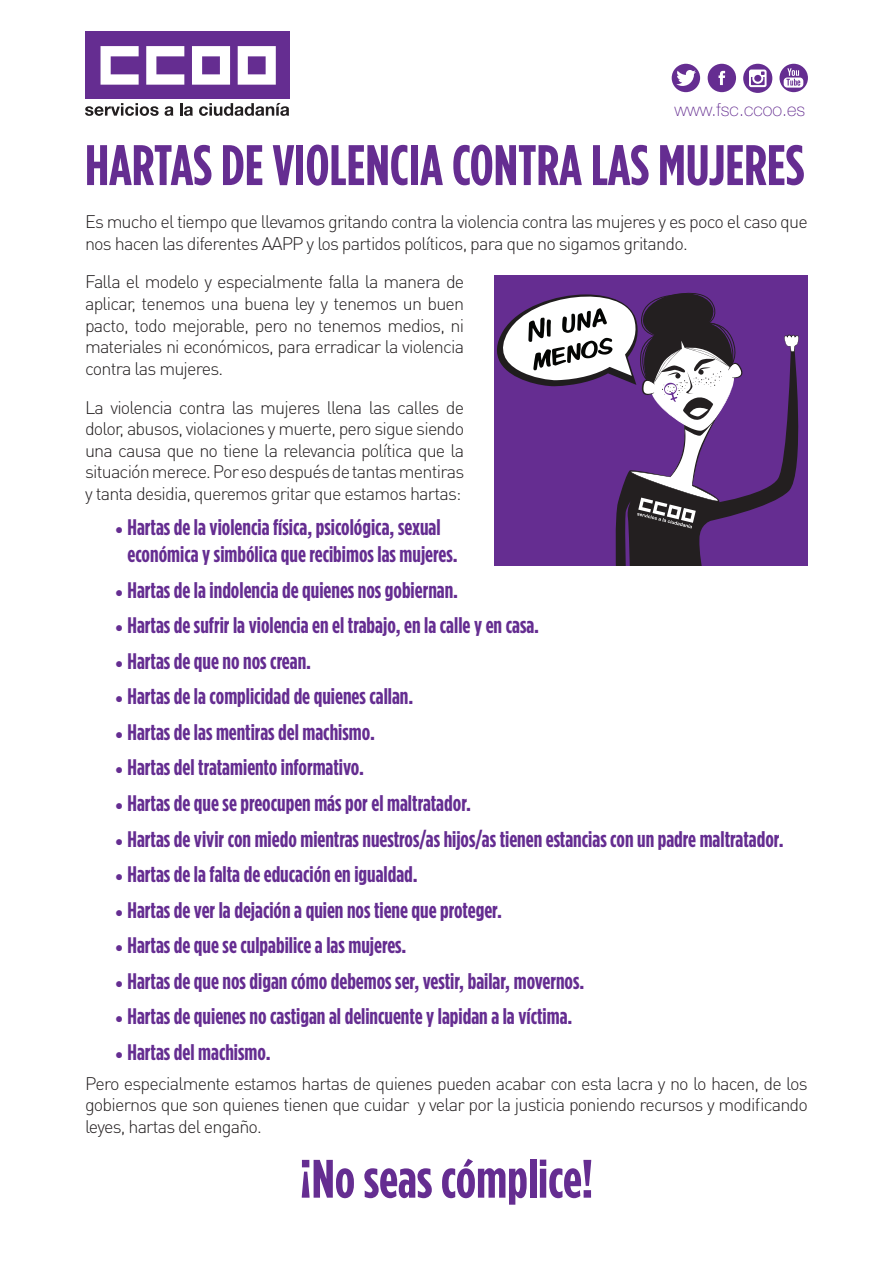
<style>
.page{position:relative;width:893px;height:1263px;background:#fff}
.page>*{position:absolute;margin:0;border:0;box-sizing:border-box;transform-origin:0 0}
.t1{font:700 57px "Gotham Condensed";color:#652d91}
.t2{font:700 54px "Gotham Condensed";color:#652d91}
.t3{font:700 22.5px/27px "Gotham Condensed";color:#652d91}
.t4{font:300 18px/21.6px "DIN Pro";letter-spacing:-.045em;color:#231f20;text-align:justify}
.t5{font:100 18px "Helvetica Neue LT Std";color:#652d91}
.s1{font-family:"Minion Pro";font-weight:400}
</style>
<div class="page">
<div style="left:493px;top:275px;width:315px;height:292px;background:#652d91"></div>
<svg style="left:493px;top:283px;width:306px;height:283px"></svg>
<div style="left:490px;top:566px;width:324px;height:29px;background:#fff"></div>
<svg style="left:672px;top:64px;width:28px;height:28px"></svg>
<svg style="left:779px;top:64px;width:29px;height:28px"></svg>
<svg style="left:708px;top:64px;width:28px;height:28px"></svg>
<svg style="left:743px;top:64px;width:29px;height:29px"></svg>
<svg style="left:749px;top:70px;width:18px;height:17px"></svg>
<div style="left:85px;top:32px;width:204px;height:67px;background:#652d91"></div>
<svg style="left:101px;top:46px;width:38px;height:39px"></svg>
<svg style="left:146px;top:46px;width:38px;height:39px"></svg>
<svg style="left:192px;top:46px;width:38px;height:39px"></svg>
<svg style="left:238px;top:46px;width:38px;height:39px"></svg>
<svg style="left:85px;top:103px;width:74px;height:13px"></svg>
<svg style="left:165px;top:106px;width:8px;height:10px"></svg>
<svg style="left:180px;top:103px;width:13px;height:13px"></svg>
<svg style="left:199px;top:103px;width:90px;height:13px"></svg>
<p class="t5" style="left:675px;top:99px;width:132px">www.fsc.ccoo.es</p>
<p class="t1" style="left:85px;top:132px;width:721px">HARTAS DE VIOLENCIA CONTRA LAS MUJERES</p>
<p class="t4" style="left:85px;top:210px;width:724px">Es mucho el tiempo que llevamos gritando contra la violencia contra las mujeres y es poco el caso que nos hacen las diferentes AAPP y los partidos políticos, para que no sigamos gritando.</p>
<p class="t4" style="left:85px;top:270px;width:381px">Falla el modelo y especialmente falla la manera de aplicar, tenemos una buena ley y tenemos un buen pacto, todo mejorable, pero no tenemos medios, ni materiales ni económicos, para erradicar la violencia contra las mujeres.</p>
<p class="t4" style="left:85px;top:395px;width:381px">La violencia contra las mujeres llena las calles de dolor, abusos, violaciones y muerte, pero sigue siendo una causa que no tiene la relevancia política que la situación merece. Por eso después de tantas mentiras y tanta desidia, queremos gritar que estamos hartas:</p>
<p class="t3" style="left:128px;top:514px;width:332px;text-indent:-13px"><span class="s1">•</span> Hartas de la violencia física, psicológica, sexual económica y simbólica que recibimos las mujeres.</p>
<p class="t3" style="left:115px;top:576px;width:345px"><span class="s1">•</span> Hartas de la indolencia de quienes nos gobiernan.</p>
<p class="t3" style="left:115px;top:612px;width:426px"><span class="s1">•</span> Hartas de sufrir la violencia en el trabajo, en la calle y en casa.</p>
<p class="t3" style="left:115px;top:647px;width:198px"><span class="s1">•</span> Hartas de que no nos crean.</p>
<p class="t3" style="left:115px;top:683px;width:300px"><span class="s1">•</span> Hartas de la complicidad de quienes callan.</p>
<p class="t3" style="left:115px;top:718px;width:262px"><span class="s1">•</span> Hartas de las mentiras del machismo.</p>
<p class="t3" style="left:115px;top:754px;width:251px"><span class="s1">•</span> Hartas del tratamiento informativo.</p>
<p class="t3" style="left:115px;top:789px;width:358px"><span class="s1">•</span> Hartas de que se preocupen más por el maltratador.</p>
<p class="t3" style="left:115px;top:825px;width:670px"><span class="s1">•</span> Hartas de vivir con miedo mientras nuestros/as hijos/as tienen estancias con un padre maltratador.</p>
<p class="t3" style="left:115px;top:860px;width:305px"><span class="s1">•</span> Hartas de la falta de educación en igualdad.</p>
<p class="t3" style="left:115px;top:896px;width:389px"><span class="s1">•</span> Hartas de ver la dejación a quien nos tiene que proteger.</p>
<p class="t3" style="left:115px;top:931px;width:293px"><span class="s1">•</span> Hartas de que se culpabilice a las mujeres.</p>
<p class="t3" style="left:115px;top:967px;width:471px"><span class="s1">•</span> Hartas de que nos digan cómo debemos ser, vestir, bailar, movernos.</p>
<p class="t3" style="left:115px;top:1002px;width:459px"><span class="s1">•</span> Hartas de quienes no castigan al delincuente y lapidan a la víctima.</p>
<p class="t3" style="left:115px;top:1038px;width:157px"><span class="s1">•</span> Hartas del machismo.</p>
<p class="t4" style="left:85px;top:1071px;width:724px">Pero especialmente estamos hartas de quienes pueden acabar con esta lacra y no lo hacen, de los gobiernos que son quienes tienen que cuidar y velar por la justicia poniendo recursos y modificando leyes, hartas del engaño.</p>
<p class="t2" style="left:300px;top:1147px;width:295px">¡No seas cómplice!</p>
</div>
